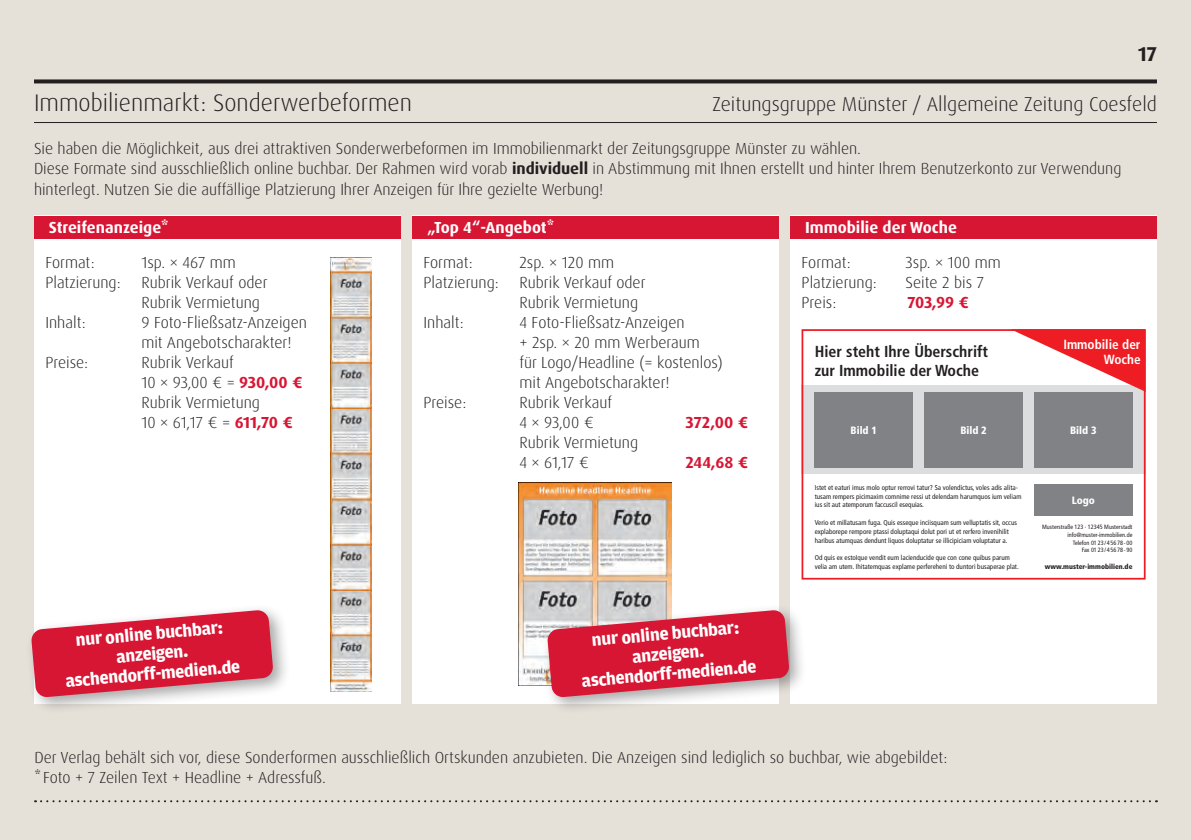
<style>
.page{position:relative;width:1191px;height:840px;background:#fff}
.page>*{position:absolute;margin:0;border:0;box-sizing:border-box;transform-origin:0 0}
.t1{font:300 24px "Dax Pro";color:#231f20}
.t2{font:300 20px "Dax Pro";color:#231f20}
.t3{font:700 20px "Dax Pro";color:#231f20}
.t4{font:700 18px/20px "Amplitude";color:#fff;text-align:center}
.t5{font:300 16px/20px "Dax Pro";color:#231f20}
.t6{font:700 16px "Dax Pro";color:#fff}
.t7{font:700 16px "Dax Pro";color:#d71634}
.t8{font:700 condensed 15.8px/19.4px "Frutiger";color:#231f20}
.t9{font:700 condensed 13.2px/15px "Frutiger";color:#fff;text-align:right}
.t10{font:900 condensed 10.6px "Frutiger";color:#fff}
.t11{font:condensed 7px/8.8px "Frutiger";color:#231f20}
.t12{font:900 condensed 7px "Frutiger";color:#231f20}
.t13{font:condensed 6.2px/8px "Frutiger";color:#231f20;text-align:right}
.s1{font-weight:700}
.s2{font-weight:700;color:#d71634}
</style>
<div class="page">
<div style="left:0;top:0;width:1191px;height:839px;background:#e5e1d9"></div>
<svg style="left:34px;top:79px;width:1123px;height:4px;background:#393535"></svg>
<svg style="left:35px;top:800px;width:1122px;height:1px"></svg>
<hr style="left:34px;top:122px;width:1123px;height:1px;background:#231f20">
<div style="left:34px;top:215px;width:367px;height:488px;background:#fff"></div>
<div style="left:34px;top:215px;width:367px;height:23px;background:#d71634"></div>
<svg style="left:330px;top:257px;width:42px;height:435px"></svg>
<img style="left:330px;top:257px;width:41px;height:433px">
<div style="left:790px;top:215px;width:367px;height:488px;background:#fff"></div>
<div style="left:790px;top:215px;width:367px;height:23px;background:#d71634"></div>
<div style="left:412px;top:215px;width:367px;height:488px;background:#fff"></div>
<div style="left:412px;top:215px;width:367px;height:23px;background:#d71634"></div>
<img style="left:518px;top:482px;width:153px;height:202px">
<div style="left:25px;top:603px;width:266px;height:111px;background:#231f20;opacity:.4"></div>
<svg style="left:31px;top:609px;width:242px;height:88px;background:#db485f"></svg>
<div style="left:541px;top:603px;width:266px;height:111px;background:#231f20;opacity:.4"></div>
<svg style="left:547px;top:609px;width:242px;height:88px;background:#d7445b"></svg>
<div style="left:801px;top:385px;width:344px;height:89px;background:#dcdddf"></div>
<div style="left:801px;top:329px;width:344px;height:250px;border:2px solid #ee1d23"></div>
<svg style="left:1010px;top:329px;width:135px;height:62px"></svg>
<div style="left:814px;top:392px;width:99px;height:75px;background:#808285"></div>
<div style="left:924px;top:392px;width:98px;height:75px;background:#808285"></div>
<div style="left:1034px;top:392px;width:98px;height:75px;background:#808285"></div>
<div style="left:1034px;top:484px;width:98px;height:31px;background:#808285"></div>
<p class="t3" style="left:1138px;top:41px;width:20px">17</p>
<h1 class="t1" style="left:34px;top:87px;width:379px">Immobilienmarkt: Sonderwerbeformen</h1>
<p class="t2" style="left:712px;top:91px;width:446px">Zeitungsgruppe Münster / Allgemeine Zeitung Coesfeld</p>
<p class="t5" style="left:34px;top:139px;width:1089px">Sie haben die Möglichkeit, aus drei attraktiven Sonderwerbeformen im Immobilienmarkt der Zeitungsgruppe Münster zu wählen.<br>Diese Formate sind ausschließlich online buchbar. Der Rahmen wird vorab <span class="s1">individuell</span> in Abstimmung mit Ihnen erstellt und hinter Ihrem Benutzerkonto zur Verwendung hinterlegt. Nutzen Sie die auffällige Platzierung Ihrer Anzeigen für Ihre gezielte Werbung!</p>
<p class="t6" style="left:49px;top:217px;width:121px">Streifenanzeige*</p>
<p class="t5" style="left:45px;top:252px;width:51px">Format:</p>
<p class="t5" style="left:141px;top:252px;width:96px">1sp. × 467 mm</p>
<p class="t5" style="left:45px;top:272px;width:77px">Platzierung:</p>
<p class="t5" style="left:141px;top:272px;width:128px">Rubrik Verkauf oder<br>Rubrik Vermietung</p>
<p class="t5" style="left:45px;top:312px;width:42px">Inhalt:</p>
<p class="t5" style="left:141px;top:312px;width:167px">9 Foto-Fließsatz-Anzeigen mit Angebotscharakter!</p>
<p class="t5" style="left:45px;top:352px;width:44px">Preise:</p>
<p class="t5" style="left:141px;top:352px;width:163px">Rubrik Verkauf<br>10 × 93,00 € = <span class="s2">930,00 €<br></span>Rubrik Vermietung<br>10 × 61,17 € = <span class="s2">611,70 €</span></p>
<p class="t6" style="left:427px;top:217px;width:129px">„Top 4“-Angebot*</p>
<p class="t5" style="left:423px;top:252px;width:51px">Format:</p>
<p class="t5" style="left:519px;top:252px;width:96px">2sp. × 120 mm</p>
<p class="t5" style="left:423px;top:272px;width:77px">Platzierung:</p>
<p class="t5" style="left:519px;top:272px;width:128px">Rubrik Verkauf oder<br>Rubrik Vermietung</p>
<p class="t5" style="left:423px;top:312px;width:42px">Inhalt:</p>
<p class="t5" style="left:519px;top:312px;width:205px">4 Foto-Fließsatz-Anzeigen<br>+ 2sp. × 20 mm Werberaum<br>für Logo/Headline (= kostenlos) mit Angebotscharakter!</p>
<p class="t5" style="left:423px;top:392px;width:44px">Preise:</p>
<p class="t5" style="left:519px;top:392px;width:94px">Rubrik Verkauf<br>4 × 93,00 €</p>
<p class="t6" style="left:805px;top:217px;width:153px">Immobilie der Woche</p>
<p class="t5" style="left:801px;top:252px;width:51px">Format:</p>
<p class="t5" style="left:905px;top:252px;width:97px">3sp. × 100 mm</p>
<p class="t5" style="left:801px;top:272px;width:77px">Platzierung:</p>
<p class="t5" style="left:905px;top:272px;width:80px">Seite 2 bis 7</p>
<p class="t5" style="left:801px;top:292px;width:36px">Preis:</p>
<p class="t7" style="left:907px;top:292px;width:63px">703,99 €</p>
<p class="t9" style="left:1063px;top:336px;width:79px">Immobilie der<br>Woche</p>
<p class="t8" style="left:814px;top:341px;width:175px">Hier steht Ihre Überschrift zur Immobilie der Woche</p>
<p class="t7" style="left:685px;top:412px;width:64px">372,00 €</p>
<p class="t10" style="left:850px;top:423px;width:28px">Bild 1</p>
<p class="t10" style="left:960px;top:423px;width:28px">Bild 2</p>
<p class="t10" style="left:1070px;top:423px;width:28px">Bild 3</p>
<p class="t5" style="left:519px;top:432px;width:120px">Rubrik Vermietung<br>4 × 61,17 €</p>
<p class="t7" style="left:685px;top:452px;width:64px">244,68 €</p>
<p class="t4" style="left:61px;top:631px;width:177px;rotate:-5deg">nur online buchbar: anzeigen.<br>aschendorff -medien.de</p>
<p class="t4" style="left:577px;top:631px;width:177px;rotate:-5deg">nur online buchbar: anzeigen.<br>aschendorff -medien.de</p>
<p class="t11" style="left:814px;top:482px;width:208px">Istet et eaturi imus molo optur rerrovi tatur? Sa volendictus, voles adis alita&shy;tusam rempers picimaxim comnime ressi ut delendam harumquos ium veliam ius sit aut atemporum faccuscil esequias.</p>
<p class="t11" style="left:814px;top:518px;width:204px">Verio et millatusam fuga. Quis esseque inciisquam sum velluptatis sit, occus explaborepe rempore ptassi doluptaqui dolut pori ut et rerfero invenihilit haribus atumquas dendunt liquos doluptatur se illicipiciam voluptatur a.</p>
<p class="t11" style="left:814px;top:553px;width:205px">Od quis ex estoIque vendit eum lacienducide que con cone quibus parum velia am utem. Ihitatemquas explame perfereheni to duntori busaperae plat.</p>
<p class="t10" style="left:1071px;top:493px;width:25px">Logo</p>
<p class="t13" style="left:1042px;top:522px;width:92px">Musterstraße 123 · 12345 Musterstadt info@muster-immobilien.de<br>Telefon 01 23 / 4 56 78 - 00<br>Fax 01 23 / 4 56 78 - 90</p>
<p class="t12" style="left:1045px;top:562px;width:89px">www.muster-immobilien.de</p>
<p class="t5" style="left:34px;top:747px;width:914px">Der Verlag behält sich vor, diese Sonderformen ausschließlich Ortskunden anzubieten. Die Anzeigen sind lediglich so buchbar, wie abgebildet: * Foto + 7 Zeilen Text + Headline + Adressfuß.</p>
</div>
